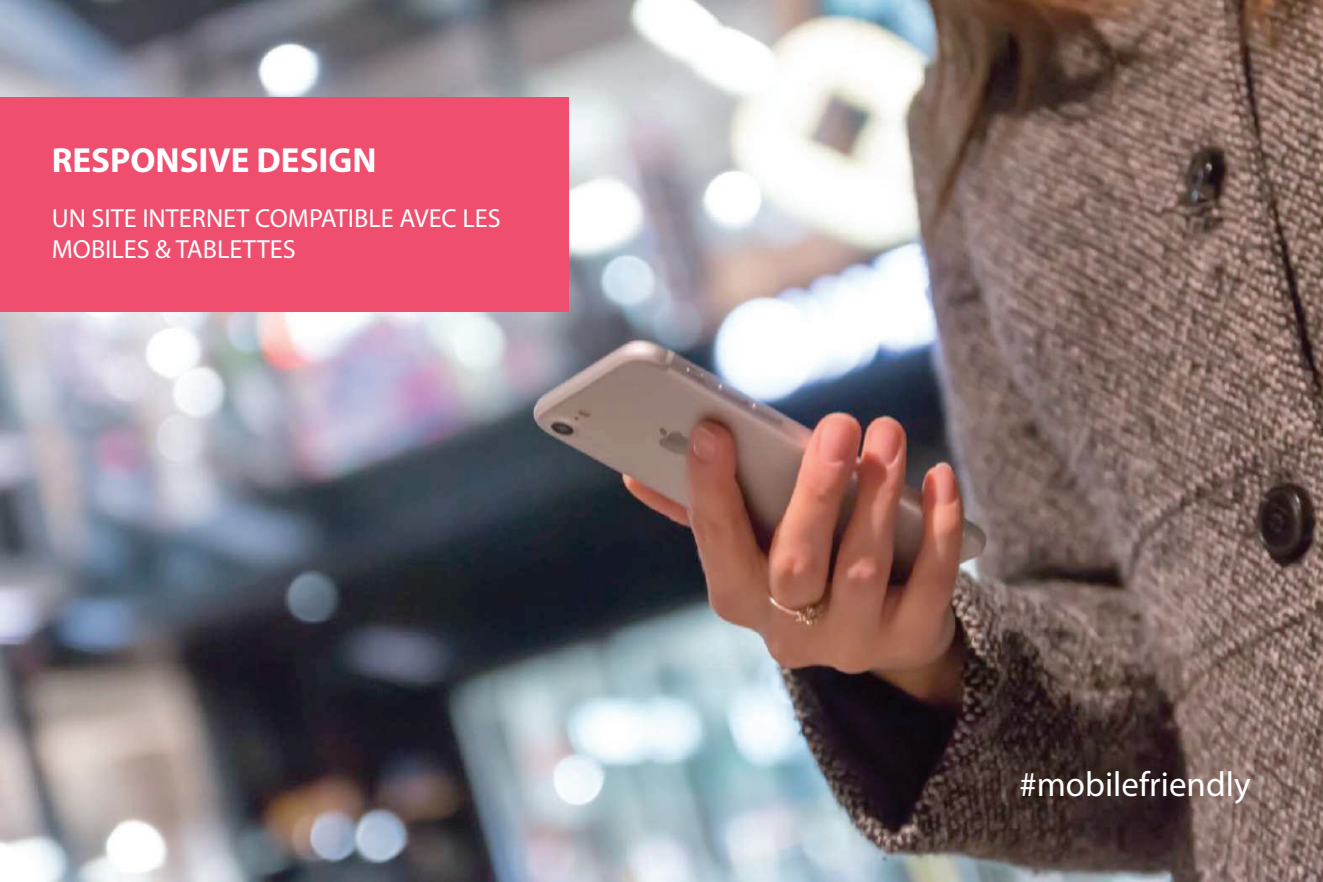
<style>
.page{position:relative;width:1323px;height:882px;background:#fff}
.page>*{position:absolute;margin:0;border:0;box-sizing:border-box;transform-origin:0 0}
.t1{font:700 35px "Myriad Pro";color:#fff}
.t2{font:35px "Myriad Pro";color:#fdfefe}
.t3{font:26.25px/31.5px "Myriad Pro";color:#fff}
</style>
<div class="page">
<img style="left:0;top:0;width:1323px;height:881px">
<div style="left:0;top:97px;width:568px;height:215px;background:#f04e6e"></div>
<h1 class="t1" style="left:52px;top:137px;width:326px">RESPONSIVE DESIGN</h1>
<p class="t3" style="left:52px;top:202px;width:450px">UN SITE INTERNET COMPATIBLE AVEC LES<br>MOBILES &amp; TABLETTES</p>
<h1 class="t2" style="left:1019px;top:762px;width:233px">#mobilefriendly</h1>
</div>
